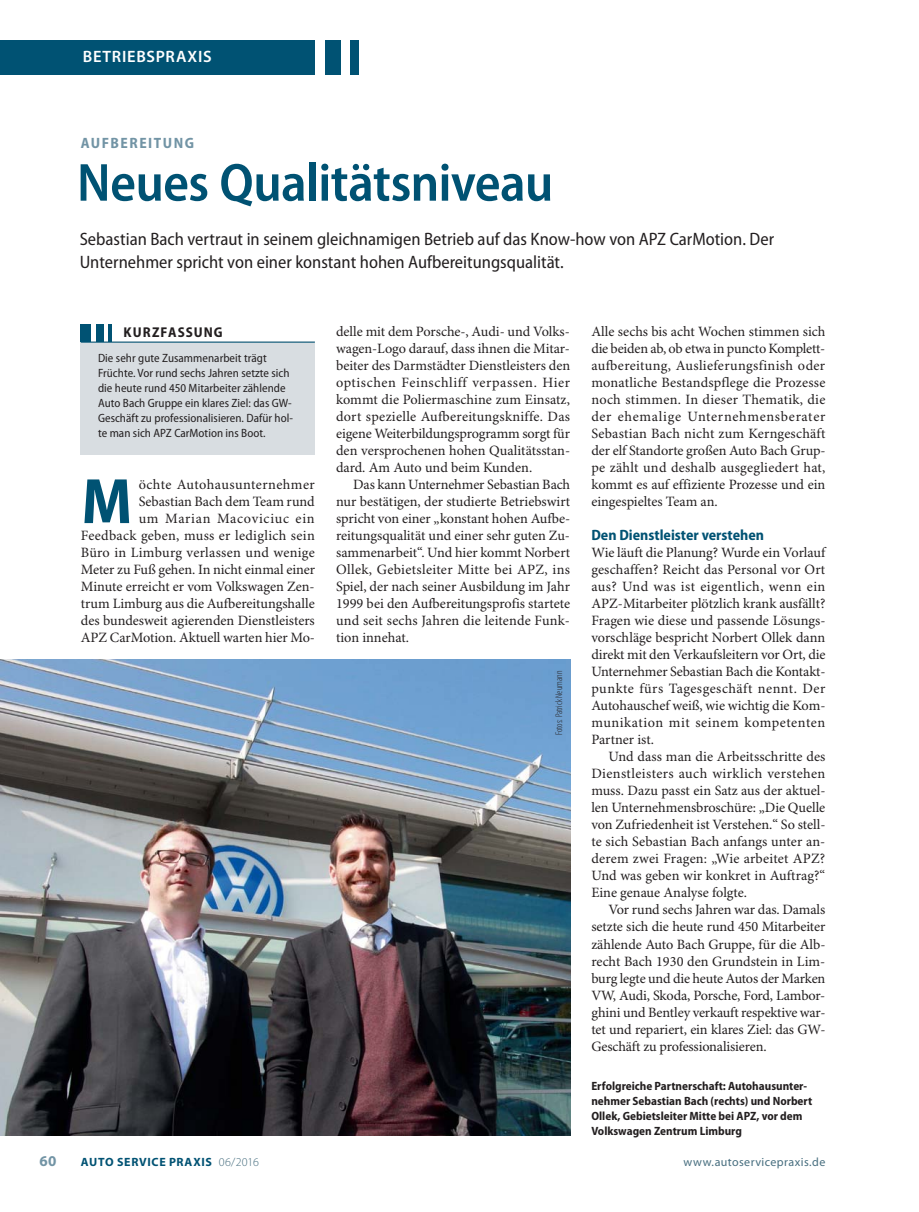
<style>
.page{position:relative;width:919px;height:1212px;background:#fff}
.page>*{position:absolute;margin:0;border:0;box-sizing:border-box;transform-origin:0 0}
.t1{font:700 semi-condensed 64.65px "Myriad Pro";color:#005273}
.t2{font:600 semi-condensed 54px "Myriad Pro";letter-spacing:-.015em;color:#005273}
.t3{font:semi-condensed 18px/22.5px "Myriad Pro";color:#231f20}
.t4{font:600 16.5px "Myriad Pro";letter-spacing:.045em;color:#fff}
.t5{font:700 semi-condensed 15px "Myriad Pro";color:#005273}
.t6{font:700 semi-condensed 15px "Myriad Pro";letter-spacing:.1em;color:#7294a5}
.t7{font:700 15px "Myriad Pro";color:#7294a5}
.t8{font:14.25px/17px "Minion Pro";color:#231f20;text-align:justify}
.t9{font:700 semi-condensed 14.25px "Myriad Pro";letter-spacing:.075em;color:#231f20}
.t10{font:semi-condensed 12px/15px "Myriad Pro";letter-spacing:.005em;color:#231f20}
.t11{font:700 semi-condensed 12px/15px "Myriad Pro";color:#231f20}
.t12{font:700 12px "Myriad Pro";letter-spacing:.055em;color:#005273}
.t13{font:12px "Myriad Pro";letter-spacing:.035em;color:#476e7f}
.t14{font:300 condensed 9.75px "Myriad Pro";color:#231f20}
.s1{font-weight:300;color:#476e7f}
</style>
<div class="page">
<div style="left:350px;top:40px;width:8px;height:34px;background:#005273"></div>
<div style="left:325px;top:40px;width:15px;height:34px;background:#005273"></div>
<div style="left:0;top:40px;width:315px;height:34px;background:#005273"></div>
<div style="left:81px;top:342px;width:234px;height:113px;background:#d8dde1"></div>
<div style="left:81px;top:325px;width:10px;height:17px;background:#005273"></div>
<div style="left:96px;top:325px;width:7px;height:17px;background:#005273"></div>
<hr style="left:109px;top:325px;width:3px;height:17px;background:#005273">
<hr style="left:81px;top:342px;width:234px;height:1px;background:#005273">
<img style="left:0;top:660px;width:570px;height:475px">
<p class="t4" style="left:83px;top:47px;width:130px">BETRIEBSPRAXIS</p>
<p class="t6" style="left:81px;top:137px;width:115px">AUFBEREITUNG</p>
<h2 class="t2" style="left:77px;top:150px;width:478px">Neues Qualitätsniveau</h2>
<p class="t3" style="left:80px;top:230px;width:696px">Sebastian Bach vertraut in seinem gleichnamigen Betrieb auf das Know-how von APZ CarMotion. Der<br>Unternehmer spricht von einer konstant hohen Aufbereitungsqualität.</p>
<p class="t9" style="left:124px;top:327px;width:101px">KURZFASSUNG</p>
<p class="t10" style="left:98px;top:352px;width:196px">Die sehr gute Zusammenarbeit trägt Früchte. Vor rund sechs Jahren setzte sich die heute rund 450 Mitarbeiter zählende Auto Bach Gruppe ein klares Ziel: das GW-Geschäft zu professionalisieren. Dafür hol&shy;te man sich APZ CarMotion ins Boot.</p>
<p class="t8" style="left:81px;top:477px;width:236px;text-align:right">öchte Autohausunternehmer<br>Sebastian Bach dem Team rund<br>um Marian Macoviciuc ein Feedback geben, muss er lediglich sein Büro in Limburg verlassen und wenige Meter zu Fuß gehen. In nicht einmal einer Minute erreicht er vom Volkswagen Zen&shy;trum Limburg aus die Aufbereitungshalle des bundesweit agierenden Dienstleisters APZ CarMotion. Aktuell warten hier Mo-</p>
<h1 class="t1" style="left:81px;top:477px;width:52px">M</h1>
<p class="t8" style="left:336px;top:324px;width:235px">delle mit dem Porsche-, Audi- und Volks&shy;wagen-Logo darauf, dass ihnen die Mitar&shy;beiter des Darmstädter Dienstleisters den optischen Feinschliff verpassen. Hier kommt die Poliermaschine zum Einsatz, dort spezielle Aufbereitungskniffe. Das eigene Weiterbildungsprogramm sorgt für den versprochenen hohen Qualitätsstan&shy;dard. Am Auto und beim Kunden.</p>
<p class="t8" style="left:336px;top:477px;width:235px;text-indent:17px">Das kann Unternehmer Sebastian Bach nur bestätigen, der studierte Betriebswirt spricht von einer „konstant hohen Aufbe&shy;reitungsqualität und einer sehr guten Zu&shy;sammenarbeit“. Und hier kommt Norbert Ollek, Gebietsleiter Mitte bei APZ, ins Spiel, der nach seiner Ausbildung im Jahr 1999 bei den Aufbereitungsprofis startete und seit sechs Jahren die leitende Funk&shy;tion innehat.</p>
<p class="t14" style="left:553px;top:735px;width:66px;rotate:-90deg">Fotos: Patrick Neumann</p>
<p class="t8" style="left:591px;top:324px;width:236px">Alle sechs bis acht Wochen stimmen sich die beiden ab, ob etwa in puncto Komplett&shy;aufbereitung, Auslieferungsfinish oder monatliche Bestandspflege die Prozesse noch stimmen. In dieser Thematik, die der ehemalige Unternehmens berater Sebastian Bach nicht zum Kern geschäft der elf Standorte großen Auto Bach Grup&shy;pe zählt und deshalb ausgegliedert hat, kommt es auf effiziente Prozesse und ein eingespieltes Team an.</p>
<p class="t5" style="left:591px;top:529px;width:174px">Den Dienstleister verstehen</p>
<p class="t8" style="left:591px;top:545px;width:236px">Wie läuft die Planung? Wurde ein Vorlauf geschaffen? Reicht das Personal vor Ort aus? Und was ist eigentlich, wenn ein APZ-Mitar beiter plötzlich krank ausfällt?<br>Fragen wie diese und passende Lösungs&shy;vorschläge bespricht Norbert Ollek dann direkt mit den Verkaufsleitern vor Ort, die Unternehmer Sebastian Bach die Kontakt&shy;punkte fürs Tagesgeschäft nennt. Der Autohauschef weiß, wie wichtig die Kom&shy;munikation mit seinem kompetenten Partner ist.</p>
<p class="t8" style="left:591px;top:749px;width:236px;text-indent:17px">Und dass man die Arbeitsschritte des Dienstleisters auch wirklich verstehen muss. Dazu passt ein Satz aus der aktuel&shy;len Unternehmensbroschüre: „Die Quelle von Zufriedenheit ist Verstehen.“ So stell&shy;te sich Sebastian Bach anfangs unter an&shy;derem zwei Fragen: „Wie arbeitet APZ?<br>Und was geben wir konkret in Auftrag?“ Eine genaue Analyse folgte.</p>
<p class="t8" style="left:591px;top:903px;width:235px;text-indent:17px">Vor rund sechs Jahren war das. Damals setzte sich die heute rund 450 Mitarbeiter zählende Auto Bach Gruppe, für die Alb&shy;recht Bach 1930 den Grundstein in Lim&shy;burg legte und die heute Autos der Marken VW, Audi, Skoda, Porsche, Ford, Lambor&shy;ghini und Bentley verkauft respektive war&shy;tet und repariert, ein klares Ziel: das GW-Geschäft zu professionalisieren.</p>
<p class="t11" style="left:591px;top:1080px;width:222px">Erfolgreiche Partnerschaft: Autohausunter&shy;nehmer Sebastian Bach (rechts) und Norbert Ollek, Gebietsleiter Mitte bei APZ, vor dem Volkswagen Zentrum Limburg</p>
<p class="t7" style="left:39px;top:1152px;width:19px">60</p>
<p class="t12" style="left:81px;top:1154px;width:179px">AUTO SERVICE PRAXIS <span class="s1">06/2016</span></p>
<p class="t13" style="left:683px;top:1154px;width:143px">www.autoservicepraxis.de</p>
</div>
